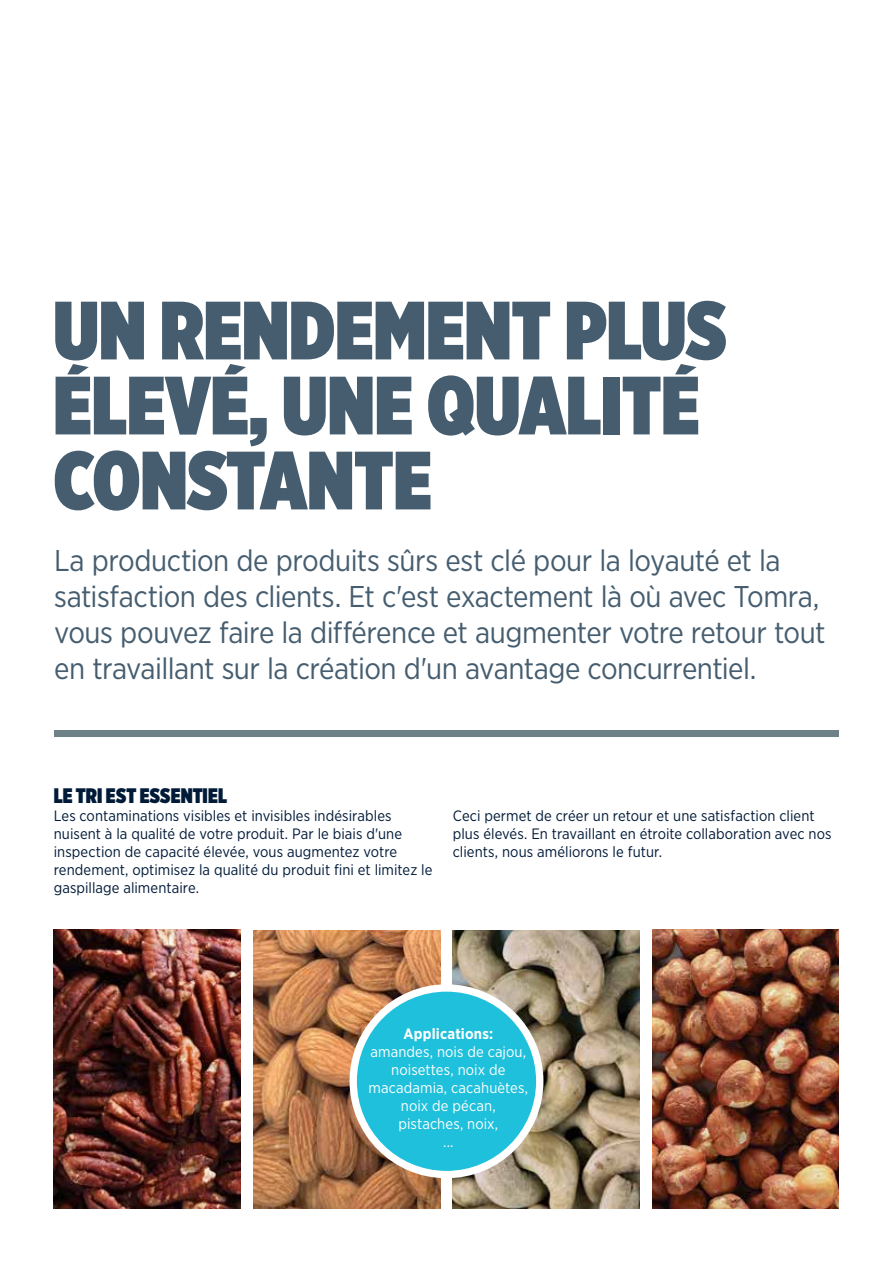
<style>
.page{position:relative;width:893px;height:1263px;background:#fff}
.page>*{position:absolute;margin:0;border:0;box-sizing:border-box;transform-origin:0 0}
.t1{font:900 82.5px/75px "Gotham X Narrow";color:#455d6f}
.t2{font:30px/36px "Gotham Narrow";letter-spacing:-.02em;color:#455d6f}
.t3{font:900 21px "Gotham X Narrow";letter-spacing:.005em;color:#001a38}
.t4{font:15px/18px "Gotham Narrow";letter-spacing:.005em;color:#001a38}
.t5{font:15px/18px "Gotham Narrow";letter-spacing:.01em;color:#fff;text-align:center}
.t6{font:700 15px "Gotham Narrow";letter-spacing:.01em;color:#fff}
</style>
<div class="page">
<div style="left:54px;top:731px;width:785px;height:6px;background:#6e8186"></div>
<img style="left:453px;top:930px;width:186px;height:279px">
<img style="left:652px;top:929px;width:187px;height:279px">
<img style="left:253px;top:930px;width:187px;height:279px">
<img style="left:54px;top:929px;width:187px;height:279px">
<div style="left:353px;top:988px;width:187px;height:186px;background:#1fc0db;border-radius:50%"></div>
<div style="left:350px;top:984px;width:193px;height:194px;border:7px solid #fff;border-radius:50%"></div>
<h1 class="t1" style="left:53px;top:292px;width:675px">UN RENDEMENT PLUS<br>ÉLEVÉ, UNE QUALITÉ<br>CONSTANTE</h1>
<p class="t2" style="left:54px;top:542px;width:773px">La production de produits sûrs est clé pour la loyauté et la satisfaction des clients. Et c'est exactement là où avec Tomra, vous pouvez faire la différence et augmenter votre retour tout en travaillant sur la création d'un avantage concurrentiel.</p>
<h3 class="t3" style="left:54px;top:782px;width:175px">LE TRI EST ESSENTIEL</h3>
<p class="t4" style="left:54px;top:806px;width:380px">Les contaminations visibles et invisibles indésirables nuisent à la qualité de votre produit. Par le biais d'une inspection de capacité élevée, vous augmentez votre rendement, optimisez la qualité du produit fini et limitez le gaspillage alimentaire.</p>
<p class="t4" style="left:453px;top:807px;width:380px">Ceci permet de créer un retour et une satisfaction client plus élevés. En travaillant en étroite collaboration avec nos clients, nous améliorons le futur.</p>
<p class="t6" style="left:403px;top:1024px;width:91px">Applications:</p>
<p class="t5" style="left:369px;top:1042px;width:161px">amandes, nois de cajou, noisettes, noix de macadamia, cacahuètes, noix de pécan, pistaches, noix,<br>...</p>
</div>
